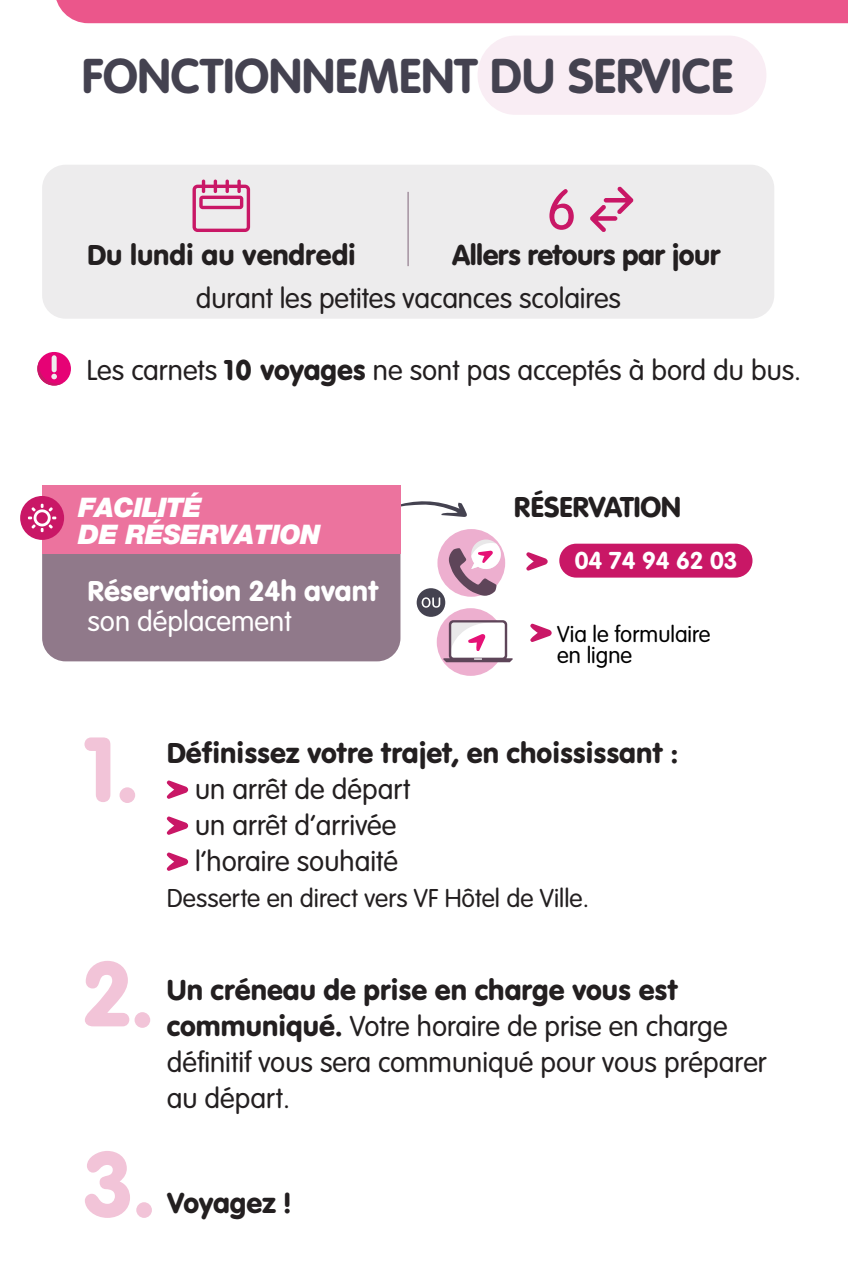
<style>
.page{position:relative;width:848px;height:1287px;background:#fff}
.page>*{position:absolute;margin:0;border:0;box-sizing:border-box;transform-origin:0 0}
.t1{font:900 90px/189.9px "VAG Rounded Std";color:#f2c4d8}
.t2{font:300 60px "VAG Rundschrift D";color:#c91766}
.t3{font:700 48px "VAG Rounded Std";color:#444250}
.t4{font:300 30px/36px "VAG Rundschrift D";color:#231f20}
.t5{font:30px "VAG Rundschrift D";letter-spacing:-.01em;color:#231f20}
.t6{font:30px "VAG Rundschrift D";color:#fff}
.t7{font:300 30px "VAG Rundschrift D";color:#fff}
.t8{font:300 27px "VAG Rundschrift D";color:#231f20}
.t9{font:italic 900 27px/27px "Helvetica Neue";letter-spacing:-.025em;color:#fff}
.t10{font:300 24px/21px "VAG Rundschrift D";color:#000}
.t11{font:700 24px "VAG Rounded Std";color:#fff}
.s1{font-weight:400}
</style>
<div class="page">
<div style="left:56px;top:0;width:792px;height:23px;background:#eb568b"></div>
<svg style="left:167px;top:780px;width:21px;height:18px"></svg>
<svg style="left:167px;top:816px;width:21px;height:18px"></svg>
<svg style="left:167px;top:852px;width:21px;height:18px"></svg>
<div style="left:42px;top:504px;width:358px;height:157px;background:#90798a;border-radius:23px"></div>
<div style="left:436px;top:608px;width:68px;height:68px;background:#edafcf;border-radius:50%"></div>
<svg style="left:443px;top:620px;width:69px;height:42px;background:#dac6d1"></svg>
<svg style="left:530px;top:623px;width:21px;height:19px"></svg>
<div style="left:437px;top:529px;width:68px;height:68px;background:#edafcf;border-radius:50%"></div>
<svg style="left:448px;top:539px;width:52px;height:57px"></svg>
<svg style="left:526px;top:552px;width:21px;height:18px"></svg>
<div style="left:559px;top:543px;width:193px;height:34px;background:#c91766;border-radius:17px"></div>
<svg style="left:400px;top:499px;width:67px;height:18px"></svg>
<div style="left:416px;top:588px;width:29px;height:29px;background:#444250;border-radius:50%"></div>
<svg style="left:421px;top:597px;width:19px;height:10px"></svg>
<div style="left:42px;top:485px;width:358px;height:69px;background:#ec739e"></div>
<div style="left:20px;top:496px;width:44px;height:44px;background:#c91766;border-radius:50%"></div>
<svg style="left:28px;top:504px;width:28px;height:28px"></svg>
<div style="left:477px;top:36px;width:289px;height:79px;background:#f9edf4;border-radius:39px"></div>
<div style="left:42px;top:165px;width:732px;height:154px;background:#edeced;border-radius:23px"></div>
<svg style="left:192px;top:179px;width:58px;height:53px"></svg>
<svg style="left:590px;top:186px;width:43px;height:46px"></svg>
<hr style="left:407px;top:192px;width:1px;height:74px;background:#80657a">
<div style="left:37px;top:352px;width:34px;height:33px;background:#e60275;border-radius:50%"></div>
<svg style="left:37px;top:360px;width:26px;height:25px"></svg>
<div style="left:52px;top:355px;width:5px;height:17px;background:#eeeced;border-radius:3px"></div>
<h3 class="t3" style="left:82px;top:48px;width:653px">FONCTIONNEMENT DU SERVICE</h3>
<h2 class="t2" style="left:546px;top:186px;width:32px">6</h2>
<p class="t5" style="left:87px;top:239px;width:270px">Du lundi au vendredi</p>
<p class="t4" style="left:196px;top:282px;width:426px">durant les petites vacances scolaires</p>
<p class="t5" style="left:452px;top:239px;width:270px">Allers retours par jour</p>
<p class="t4" style="left:87px;top:354px;width:715px">Les carnets <span class="s1">10 voyages</span> ne sont pas acceptés à bord du bus.</p>
<p class="t9" style="left:78px;top:493px;width:244px">FACILITÉ<br>DE RÉSERVATION</p>
<p class="t6" style="left:87px;top:574px;width:293px">Réservation 24h avant</p>
<p class="t7" style="left:87px;top:609px;width:206px">son déplacement</p>
<p class="t5" style="left:513px;top:490px;width:169px">RÉSERVATION</p>
<p class="t11" style="left:574px;top:547px;width:164px">04 74 94 62 03</p>
<p class="t10" style="left:557px;top:625px;width:155px">Via le formulaire en ligne</p>
<h1 class="t1" style="left:85px;top:675px;width:56px">1.</h1>
<p class="t5" style="left:167px;top:736px;width:513px">Définissez votre trajet, en choississant :</p>
<p class="t4" style="left:195px;top:773px;width:217px">un arrêt de départ un arrêt d’arrivée l’horaire souhaité</p>
<p class="t8" style="left:167px;top:887px;width:423px">Desserte en direct vers VF Hôtel de Ville.</p>
<h1 class="t1" style="left:85px;top:900px;width:73px">2.<br>3.</h1>
<p class="t4" style="left:167px;top:974px;width:601px"><span class="s1">Un créneau de prise en charge vous est communiqué.</span> Votre horaire de prise en charge définitif vous sera communiqué pour vous préparer au départ.</p>
<p class="t5" style="left:167px;top:1186px;width:126px">Voyagez !</p>
</div>
